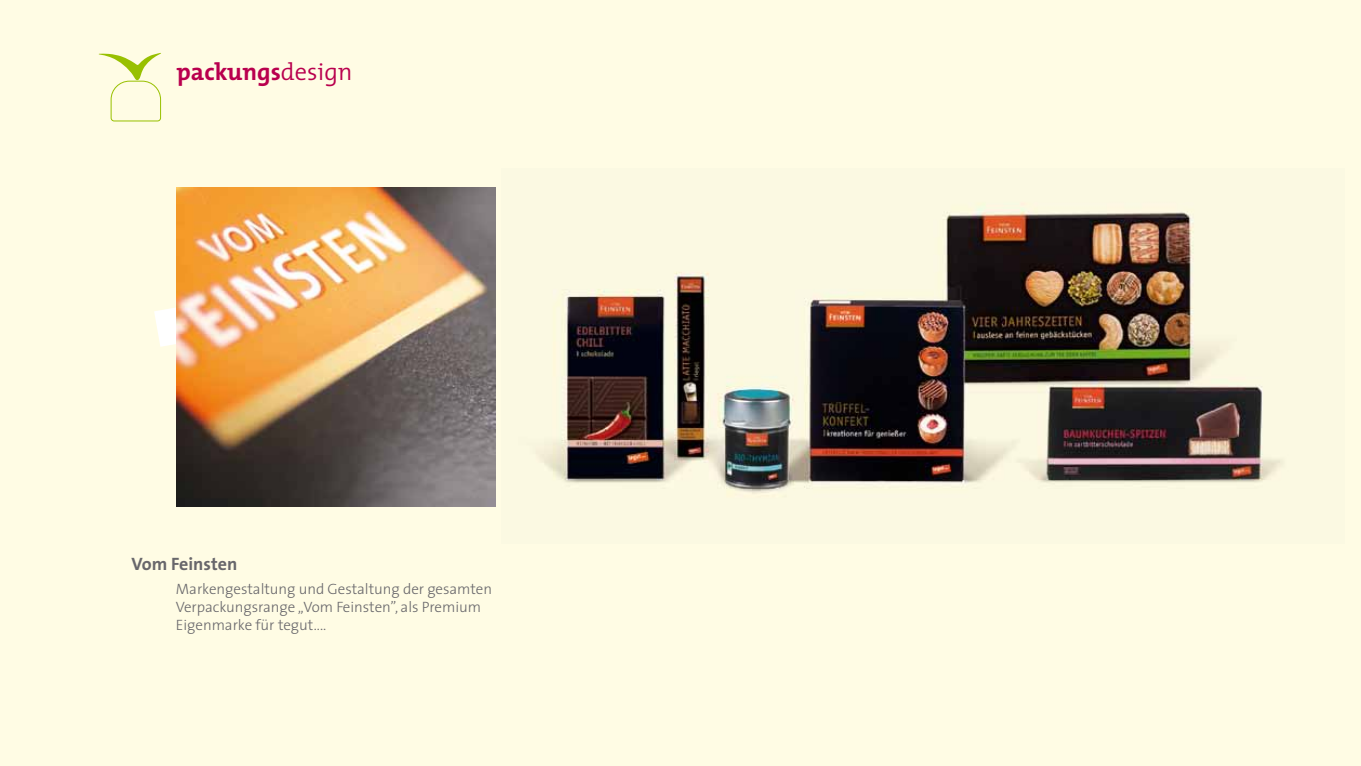
<style>
.page{position:relative;width:1361px;height:766px;background:#fff}
.page>*{position:absolute;margin:0;border:0;box-sizing:border-box;transform-origin:0 0}
.t1{font:700 24.3px "The Mix";color:#b9004e}
.t2{font:700 18px "The Sans";color:#68676b}
.t3{font:300 15px/18px "The Sans";letter-spacing:-.005em;color:#68676b}
.s1{font-weight:300}
</style>
<div class="page">
<div style="left:0;top:0;width:1361px;height:765px;background:#fffce4"></div>
<img style="left:536px;top:203px;width:748px;height:292px">
<svg style="left:99px;top:53px;width:62px;height:69px"></svg>
<svg style="left:154px;top:307px;width:22px;height:40px"></svg>
<img style="left:176px;top:187px;width:319px;height:319px">
<h1 class="t1" style="left:176px;top:51px;width:177px">packungs<span class="s1">design</span></h1>
<p class="t2" style="left:132px;top:548px;width:107px">Vom Feinsten</p>
<p class="t3" style="left:176px;top:579px;width:318px">Markengestaltung und Gestaltung der gesamten<br>Verpackungsrange „Vom Feinsten”, als Premium<br>Eigenmarke für tegut....</p>
</div>
